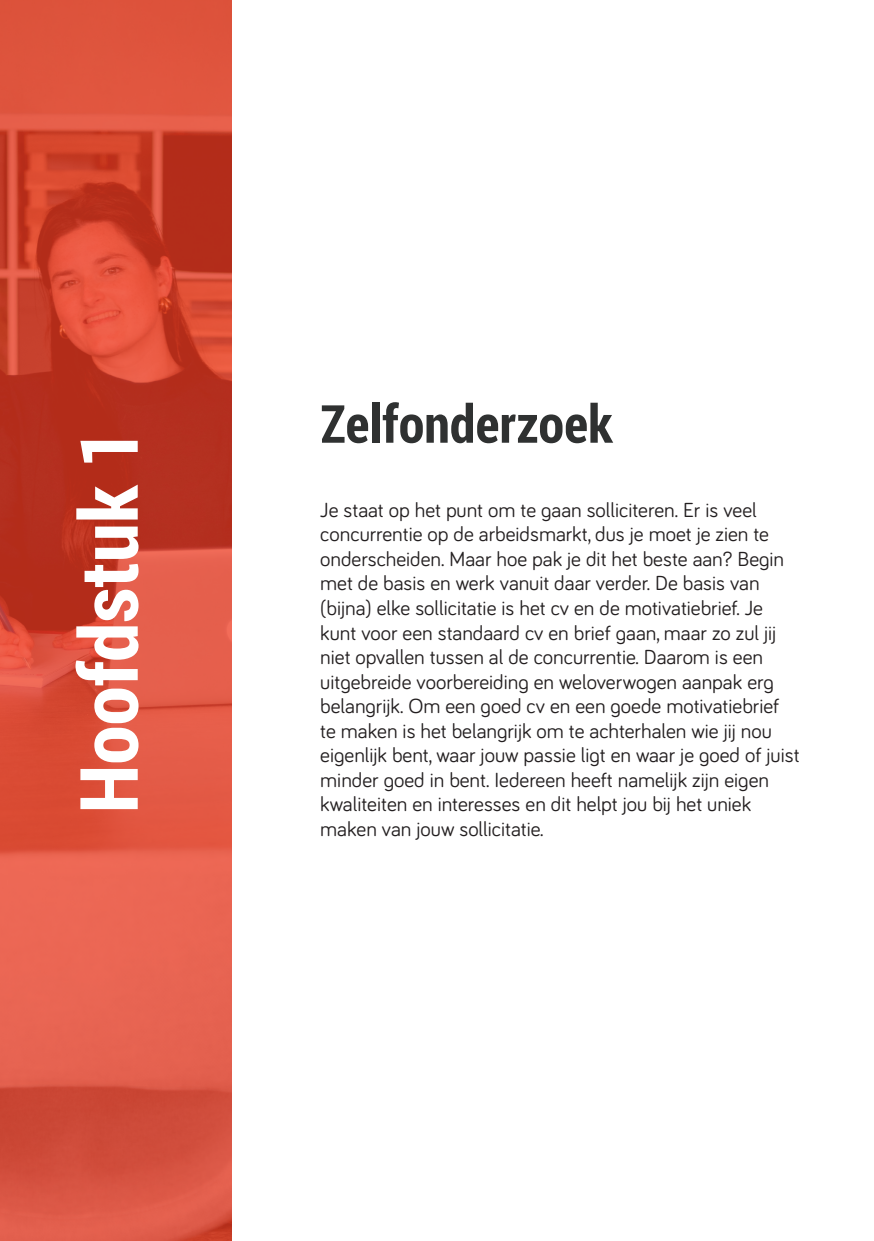
<style>
.page{position:relative;width:874px;height:1241px;background:#fff}
.page>*{position:absolute;margin:0;border:0;box-sizing:border-box;transform-origin:0 0}
.t1{font:700 80.5px "Roboto Condensed";color:#fff}
.t2{font:700 52.5px "Roboto Condensed";color:#2f3131}
.t3{font:21px/24.5px "Bariol";color:#231f20}
</style>
<div class="page">
<svg style="left:0;top:0;width:231px;height:1240px;background:#d54d39"></svg>
<h1 class="t1" style="left:52px;top:813px;width:387px;rotate:-90deg">Hoofdstuk 1</h1>
<h2 class="t2" style="left:320px;top:387px;width:294px">Zelfonderzoek</h2>
<p class="t3" style="left:320px;top:496px;width:480px">Je staat op het punt om te gaan solliciteren. Er is veel concurrentie op de arbeidsmarkt, dus je moet je zien te onderscheiden. Maar hoe pak je dit het beste aan? Begin met de basis en werk vanuit daar verder. De basis van (bijna) elke sollicitatie is het cv en de motivatiebrief. Je kunt voor een standaard cv en brief gaan, maar zo zul jij niet opvallen tussen al de concurrentie. Daarom is een uitgebreide voorbereiding en weloverwogen aanpak erg belangrijk. Om een goed cv en een goede motivatiebrief te maken is het belangrijk om te achterhalen wie jij nou eigenlijk bent, waar jouw passie ligt en waar je goed of juist minder goed in bent. Iedereen heeft namelijk zijn eigen kwaliteiten en interesses en dit helpt jou bij het uniek maken van jouw sollicitatie.</p>
</div>
